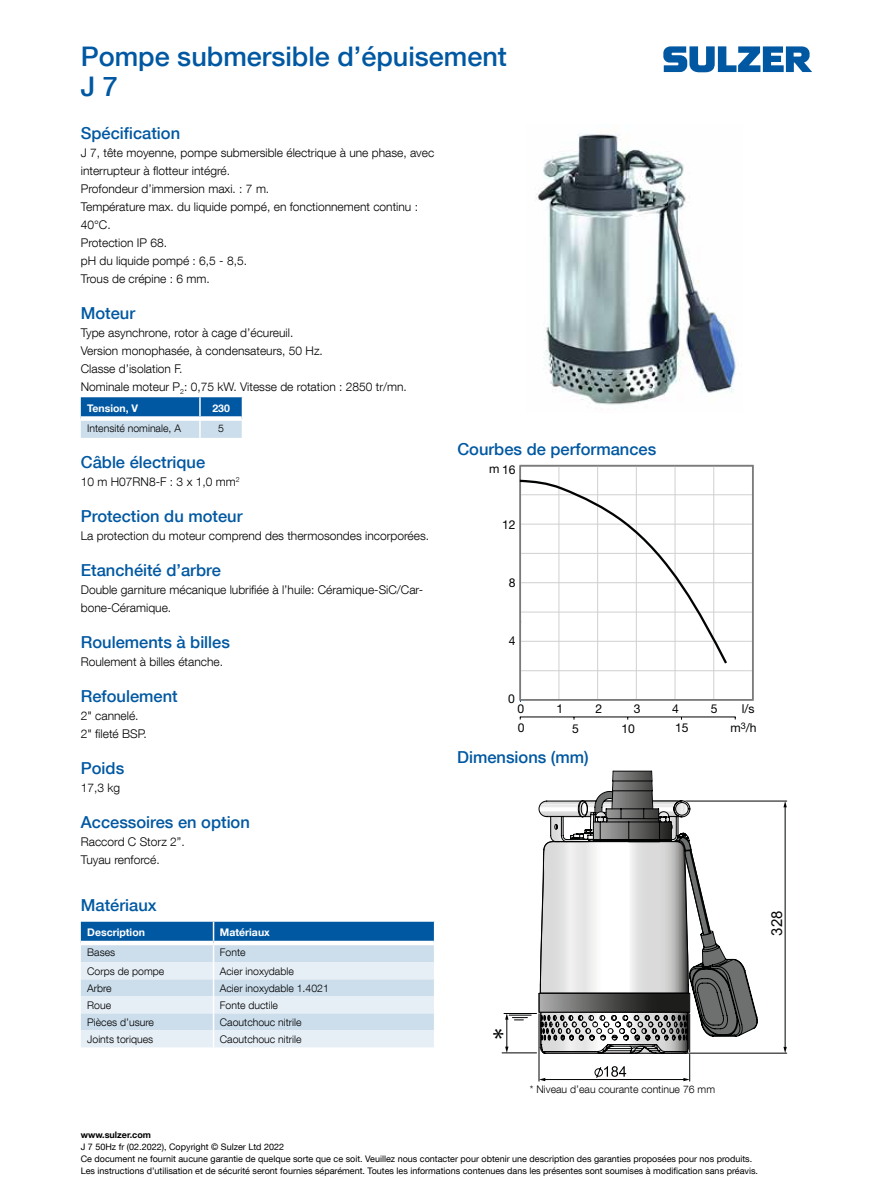
<style>
.page{position:relative;width:893px;height:1191px;background:#fff}
.page>*{position:absolute;margin:0;border:0;box-sizing:border-box;transform-origin:0 0}
.t1{font:500 27px/30px "Helvetica Neue LT Com";color:#0058a2}
.t2{font:500 16.5px "Helvetica Neue LT Com";color:#0058a2}
.t3{font:15px "Arial";color:#010202}
.t4{font:12.15px "Helvetica Neue LT Com";color:#010202}
.t5{font:300 12px/18px "Helvetica Neue LT Com";color:#000}
.t6{font:300 10.5px "Helvetica Neue LT Com";color:#000}
.t7{font:700 10.5px "Helvetica Neue LT Com";color:#fff}
.t8{font:9px/12px "Helvetica Neue LT Com";color:#000}
.t9{font:700 9px "Helvetica Neue LT Com";color:#000}
</style>
<div class="page">
<svg style="left:663px;top:46px;width:149px;height:26px"></svg>
<hr style="left:520px;top:716px;width:216px;height:1px;background:#010202">
<svg style="left:519px;top:464px;width:235px;height:237px"></svg>
<svg style="left:519px;top:478px;width:210px;height:188px"></svg>
<hr style="left:785px;top:806px;width:1px;height:242px;background:#010202">
<svg style="left:783px;top:1046px;width:4px;height:7px"></svg>
<svg style="left:783px;top:801px;width:4px;height:6px"></svg>
<hr style="left:584px;top:800px;width:203px;height:1px;background:#010202">
<hr style="left:600px;top:1053px;width:187px;height:1px;background:#010202">
<svg style="left:539px;top:771px;width:218px;height:310px"></svg>
<hr style="left:502px;top:1052px;width:35px;height:1px;background:#010202">
<hr style="left:504px;top:1013px;width:33px;height:1px;background:#010202">
<img style="left:536px;top:133px;width:200px;height:272px">
<svg style="left:81px;top:397px;width:162px;height:41px;background:#659ac6"></svg>
<div style="left:81px;top:416px;width:119px;height:5px;background:#fff"></div>
<div style="left:200px;top:416px;width:42px;height:5px;background:#fff"></div>
<svg style="left:81px;top:921px;width:354px;height:126px;background:#bad2e5"></svg>
<svg style="left:503px;top:1013px;width:28px;height:39px"></svg>
<h1 class="t1" style="left:81px;top:41px;width:428px">Pompe submersible d’épuisement<br>J 7</h1>
<h2 class="t2" style="left:81px;top:123px;width:101px">Spécification</h2>
<p class="t5" style="left:81px;top:144px;width:355px">J 7, tête moyenne, pompe submersible électrique à une phase, avec interrupteur à flotteur intégré.<br>Profondeur d’immersion maxi. : 7 m.<br>Température max. du liquide pompé, en fonctionnement continu :<br>40°C.<br>Protection IP 68.<br>pH du liquide pompé : 6,5 - 8,5.<br>Trous de crépine : 6 mm.</p>
<h2 class="t2" style="left:81px;top:303px;width:56px">Moteur</h2>
<p class="t5" style="left:81px;top:324px;width:328px">Type asynchrone, rotor à cage d’écureuil.<br>Version monophasée, à condensateurs, 50 Hz.<br>Classe d’isolation F.<br>Nominale moteur P<sub>2</sub>: 0,75 kW. Vitesse de rotation : 2850 tr/mn.</p>
<p class="t7" style="left:87px;top:401px;width:52px">Tension, V</p>
<p class="t7" style="left:212px;top:401px;width:19px">230</p>
<p class="t6" style="left:87px;top:422px;width:95px">Intensité nominale, A</p>
<p class="t6" style="left:218px;top:422px;width:7px">5</p>
<h2 class="t2" style="left:81px;top:452px;width:126px">Câble électrique</h2>
<p class="t5" style="left:81px;top:472px;width:160px">10 m H07RN8-F : 3 x 1,0 mm<sup>2</sup></p>
<h2 class="t2" style="left:81px;top:506px;width:163px">Protection du moteur</h2>
<p class="t5" style="left:81px;top:526px;width:350px">La protection du moteur comprend des thermosondes incorporées.</p>
<h2 class="t2" style="left:81px;top:560px;width:142px">Etanchéité d’arbre</h2>
<p class="t5" style="left:81px;top:580px;width:344px">Double garniture mécanique lubrifiée à l’huile: Céramique-SiC/Car&shy;bone-Céramique.</p>
<h2 class="t2" style="left:81px;top:632px;width:151px">Roulements à billes</h2>
<p class="t5" style="left:81px;top:652px;width:144px">Roulement à billes étanche.</p>
<h2 class="t2" style="left:81px;top:686px;width:98px">Refoulement</h2>
<p class="t5" style="left:81px;top:706px;width:67px">2" cannelé.<br>2" fileté BSP.</p>
<h2 class="t2" style="left:81px;top:758px;width:45px">Poids</h2>
<p class="t5" style="left:81px;top:778px;width:41px">17,3 kg</p>
<h2 class="t2" style="left:81px;top:812px;width:171px">Accessoires en option</h2>
<p class="t5" style="left:81px;top:832px;width:105px">Raccord C Storz 2”.<br>Tuyau renforcé.</p>
<h2 class="t2" style="left:457px;top:439px;width:200px">Courbes de performances</h2>
<p class="t4" style="left:489px;top:462px;width:28px">m16</p>
<p class="t4" style="left:502px;top:517px;width:15px">12</p>
<p class="t4" style="left:509px;top:575px;width:8px">8</p>
<p class="t4" style="left:509px;top:633px;width:8px">4</p>
<p class="t4" style="left:508px;top:691px;width:8px">0</p>
<p class="t4" style="left:557px;top:701px;width:8px">1</p>
<p class="t4" style="left:595px;top:701px;width:8px">2</p>
<p class="t4" style="left:634px;top:701px;width:8px">3</p>
<p class="t4" style="left:672px;top:701px;width:8px">4</p>
<p class="t4" style="left:711px;top:701px;width:8px">5</p>
<p class="t4" style="left:742px;top:701px;width:14px">l/s</p>
<p class="t4" style="left:517px;top:701px;width:8px">0</p>
<p class="t4" style="left:518px;top:720px;width:8px">0</p>
<p class="t4" style="left:730px;top:720px;width:28px">m<sup>3</sup>/h</p>
<p class="t4" style="left:572px;top:720px;width:8px">5</p>
<p class="t4" style="left:621px;top:720px;width:15px">10</p>
<p class="t4" style="left:675px;top:720px;width:15px">15</p>
<h2 class="t2" style="left:457px;top:747px;width:133px">Dimensions (mm)</h2>
<h2 class="t2" style="left:81px;top:895px;width:77px">Matériaux</h2>
<p class="t7" style="left:87px;top:925px;width:59px">Description</p>
<p class="t7" style="left:220px;top:925px;width:51px">Matériaux</p>
<p class="t6" style="left:87px;top:946px;width:30px">Bases</p>
<p class="t6" style="left:220px;top:946px;width:27px">Fonte</p>
<p class="t6" style="left:87px;top:964px;width:79px">Corps de pompe</p>
<p class="t6" style="left:220px;top:964px;width:75px">Acier inoxydable</p>
<p class="t6" style="left:87px;top:981px;width:26px">Arbre</p>
<p class="t6" style="left:220px;top:981px;width:110px">Acier inoxydable 1.4021</p>
<p class="t6" style="left:87px;top:998px;width:25px">Roue</p>
<p class="t6" style="left:220px;top:998px;width:60px">Fonte ductile</p>
<p class="t6" style="left:87px;top:1015px;width:68px">Pièces d’usure</p>
<p class="t6" style="left:220px;top:1015px;width:83px">Caoutchouc nitrile</p>
<p class="t6" style="left:87px;top:1032px;width:68px">Joints toriques</p>
<p class="t6" style="left:220px;top:1032px;width:83px">Caoutchouc nitrile</p>
<p class="t3" style="left:767px;top:935px;width:27px;rotate:-90deg">328</p>
<p class="t6" style="left:530px;top:1083px;width:187px">* Niveau d’eau courante continue 76 mm</p>
<p class="t9" style="left:81px;top:1129px;width:72px">www.sulzer.com</p>
<p class="t8" style="left:81px;top:1140px;width:679px">J 7 50Hz fr (02.2022), Copyright © Sulzer Ltd 2022<br>Ce document ne fournit aucune garantie de quelque sorte que ce soit. Veuillez nous contacter pour obtenir une description des garanties proposées pour nos produits.<br>Les instructions d’utilisation et de sécurité seront fournies séparément. Toutes les informations contenues dans les présentes sont soumises à modification sans préavis.</p>
</div>
